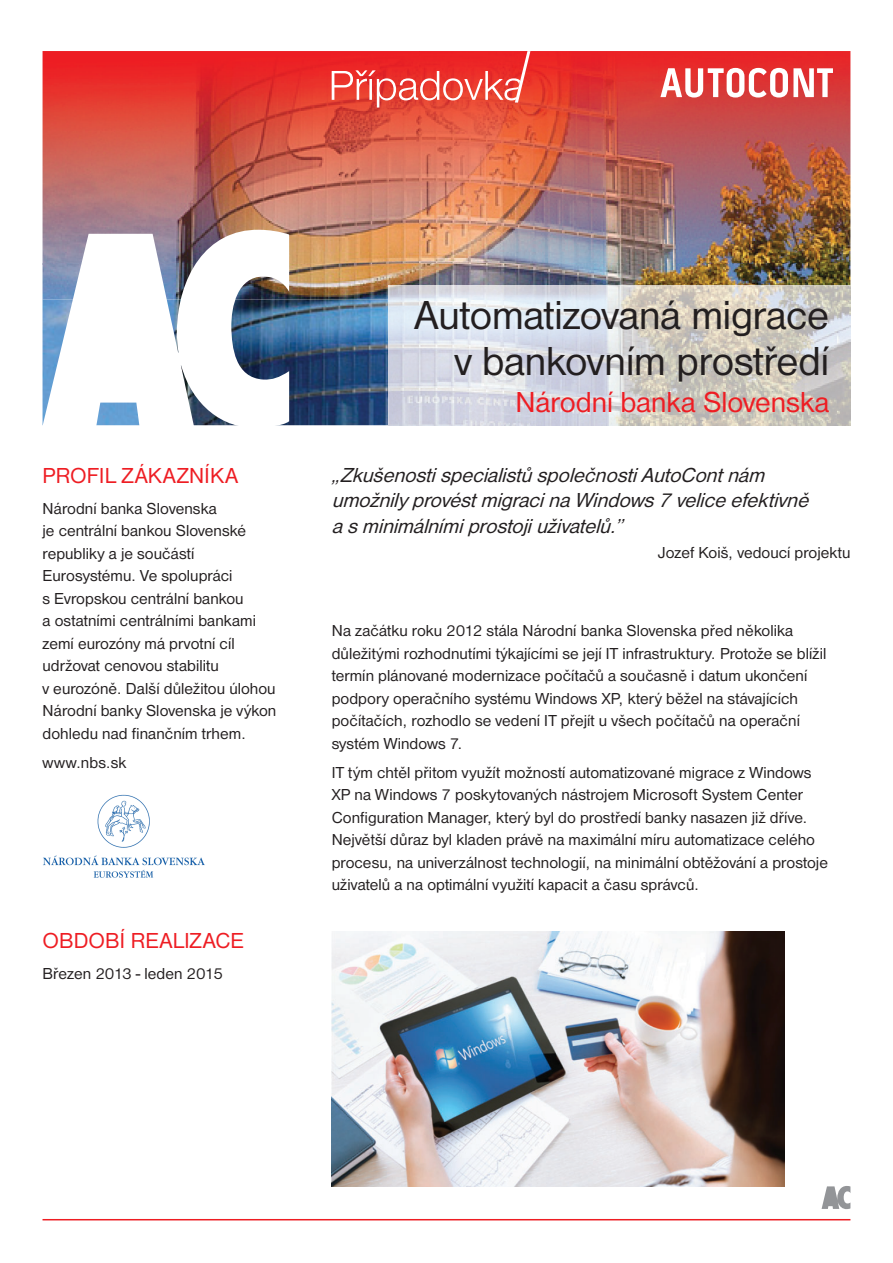
<style>
.page{position:relative;width:893px;height:1263px;background:#fff}
.page>*{position:absolute;margin:0;border:0;box-sizing:border-box;transform-origin:0 0}
.t1{font:42px/45.9px "Nimbus Sans DOT";color:#231f20;text-align:right}
.t2{font:30px "Nimbus Sans DOT";color:#ee1d23}
.t3{font:22.5px "Nimbus Sans DOT";letter-spacing:.01em;color:#ee1d23}
.t4{font:italic 21px/25.5px "Nimbus Sans DOT";color:#231f20}
.t5{font:16.5px/22.5px "Nimbus Sans DOT";letter-spacing:.005em;color:#231f20}
</style>
<div class="page">
<img style="left:289px;top:299px;width:99px;height:126px">
<img style="left:43px;top:51px;width:807px;height:248px">
<svg style="left:660px;top:68px;width:173px;height:30px"></svg>
<img style="left:388px;top:285px;width:462px;height:140px">
<svg style="left:43px;top:229px;width:246px;height:197px"></svg>
<svg style="left:332px;top:51px;width:198px;height:57px;background:#eb4b46"></svg>
<svg style="left:822px;top:1186px;width:28px;height:23px"></svg>
<hr style="left:43px;top:1219px;width:807px;height:1px;background:#ee1d23">
<img style="left:43px;top:794px;width:162px;height:84px">
<img style="left:332px;top:931px;width:452px;height:255px">
<h3 class="t3" style="left:43px;top:467px;width:197px">PROFIL ZÁKAZNÍKA</h3>
<p class="t5" style="left:43px;top:498px;width:235px">Národní banka Slovenska<br>je centrální bankou Slovenské republiky a je součástí<br>Eurosystému. Ve spolupráci<br>s Evropskou centrální bankou<br>a ostatními centrálními bankami zemí eurozóny má prvotní cíl udržovat cenovou stabilitu<br>v eurozóně. Další důležitou úlohou<br>Národní banky Slovenska je výkon dohledu nad finančním trhem.</p>
<p class="t5" style="left:43px;top:752px;width:85px">www.nbs.sk</p>
<h3 class="t3" style="left:43px;top:932px;width:203px">OBDOBÍ REALIZACE</h3>
<p class="t5" style="left:43px;top:964px;width:182px">Březen 2013 - leden 2015</p>
<h1 class="t1" style="left:415px;top:295px;width:416px">Automatizovaná migrace v bankovním prostředí</h1>
<h2 class="t2" style="left:516px;top:392px;width:315px">Národní banka Slovenska</h2>
<p class="t4" style="left:332px;top:464px;width:483px">„Zkušenostispecialistů společnostiAutoContnám umožnily provéstmigracina Windows 7 velice efektivně a s minimálnímiprostojiuživatelů.”</p>
<p class="t5" style="left:658px;top:543px;width:194px">Jozef Koiš, vedoucí projektu</p>
<p class="t5" style="left:332px;top:621px;width:496px">Na začátku roku 2012 stála Národní banka Slovenska před několika důležitými rozhodnutími týkajícími se její IT infrastruktury. Protože se blížil termín plánované modernizace počítačů a současně i datum ukončení podpory operačního systému Windows XP, který běžel na stávajících počítačích, rozhodlo se vedení IT přejít u všech počítačů na operační systém Windows 7.</p>
<p class="t5" style="left:332px;top:762px;width:498px">IT tým chtěl přitom využít možností automatizované migrace z Windows XP na Windows 7 poskytovaných nástrojem Microsoft System Center Configuration Manager, který byl do prostředí banky nasazen již dříve.<br>Největší důraz byl kladen právě na maximální míru automatizace celého procesu, na univerzálnost technologií, na minimální obtěžování a prostoje uživatelů a na optimální využití kapacit a času správců.</p>
</div>
